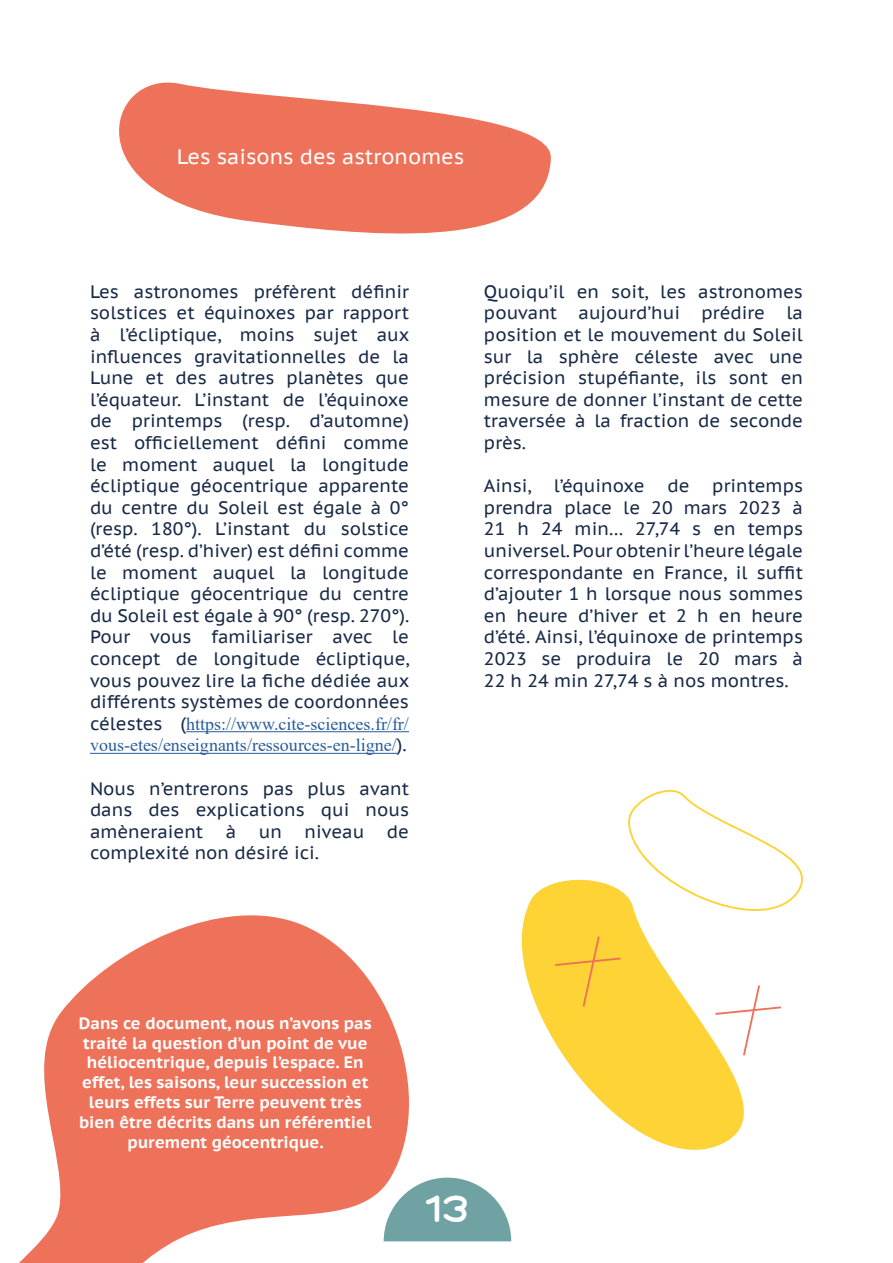
<style>
.page{position:relative;width:893px;height:1263px;background:#fff}
.page>*{position:absolute;margin:0;border:0;box-sizing:border-box;transform-origin:0 0}
.t1{font:36px "Vindemia";color:#fff}
.t2{font:21px "PT Sans Caption";color:#fff}
.t3{font:18px/21.6px "PT Sans Caption";color:#172946;text-align:justify}
.t4{font:18px/21.6px "Times New Roman";color:#275b9b}
.t5{font:700 16.5px/19.8px "PT Sans Caption";color:#fff;text-align:center}
.s1{font-family:"PT Sans Caption";color:#172946}
</style>
<div class="page">
<svg style="left:436px;top:1177px;width:75px;height:64px"></svg>
<svg style="left:119px;top:82px;width:432px;height:152px;fill:#ee725a"></svg>
<svg style="left:483px;top:879px;width:262px;height:315px"></svg>
<svg style="left:628px;top:789px;width:175px;height:125px"></svg>
<svg style="left:715px;top:985px;width:66px;height:70px"></svg>
<svg style="left:555px;top:936px;width:66px;height:71px"></svg>
<hr style="left:186px;top:731px;width:223px;height:1px;background:#275b9b">
<hr style="left:90px;top:753px;width:307px;height:1px;background:#275b9b">
<svg style="left:19px;top:915px;width:417px;height:348px;fill:#ee725a"></svg>
<p class="t2" style="left:177px;top:143px;width:289px">Les saisons des astronomes</p>
<p class="t3" style="left:90px;top:280px;width:321px">Les astronomes préfèrent définir solstices et équinoxes par rapport à l’écliptique, moins sujet aux influences gravitationnelles de la Lune et des autres planètes que l’équateur. L’instant de l’équinoxe de printemps (resp. d’automne) est officiellement défini comme le moment auquel la longitude écliptique géocentrique apparente du centre du Soleil est égale à 0° (resp. 180°). L’instant du solstice d’été (resp. d’hiver) est défini comme le moment auquel la longitude écliptique géocentrique du centre du Soleil est égale à 90° (resp. 270°).<br>Pour vous familiariser avec le concept de longitude écliptique, vous pouvez lire la fiche dédiée aux différents systèmes de coordonnées</p>
<p class="t4" style="left:90px;top:712px;width:320px"><span class="s1">célestes (</span>https://www.cite-sciences.fr/fr/ vous-etes/enseignants/ressources-en-ligne/<span class="s1">).</span></p>
<p class="t3" style="left:90px;top:777px;width:320px">Nous n’entrerons pas plus avant dans des explications qui nous amèneraient</p>
<p class="t3" style="left:226px;top:820px;width:12px">à</p>
<p class="t3" style="left:259px;top:820px;width:25px">un</p>
<p class="t3" style="left:305px;top:820px;width:61px">niveau</p>
<p class="t3" style="left:387px;top:820px;width:24px">de</p>
<p class="t3" style="left:90px;top:842px;width:231px">complexité non désiré ici.</p>
<p class="t3" style="left:484px;top:280px;width:320px">Quoiqu’il en soit, les astronomes pouvant aujourd’hui prédire la position et le mouvement du Soleil sur la sphère céleste avec une précision stupéfiante, ils sont en mesure de donner l’instant de cette traversée à la fraction de seconde près.</p>
<p class="t3" style="left:484px;top:475px;width:162px">Ainsi, l’équinoxe</p>
<p class="t3" style="left:667px;top:475px;width:24px">de</p>
<p class="t3" style="left:484px;top:475px;width:320px;text-indent:228px">printemps prendra place le 20 mars 2023 à 21 h 24 min… 27,74 s en temps universel. Pour obtenir l’heure légale correspondante en France, il suffit d’ajouter 1 h lorsque nous sommes en heure d’hiver et 2 h en heure d’été. Ainsi, l’équinoxe de printemps 2023 se produira le 20 mars à 22 h 24 min 27,74 s à nos montres.</p>
<p class="t5" style="left:79px;top:1013px;width:294px">Dans ce document, nous n’avons pas traité la question d’un point de vue héliocentrique, depuis l’espace. En effet, les saisons, leur succession et leurs effets sur Terre peuvent très bien être décrits dans un référentiel purement géocentrique.</p>
<h1 class="t1" style="left:424px;top:1194px;width:47px">13</h1>
</div>
